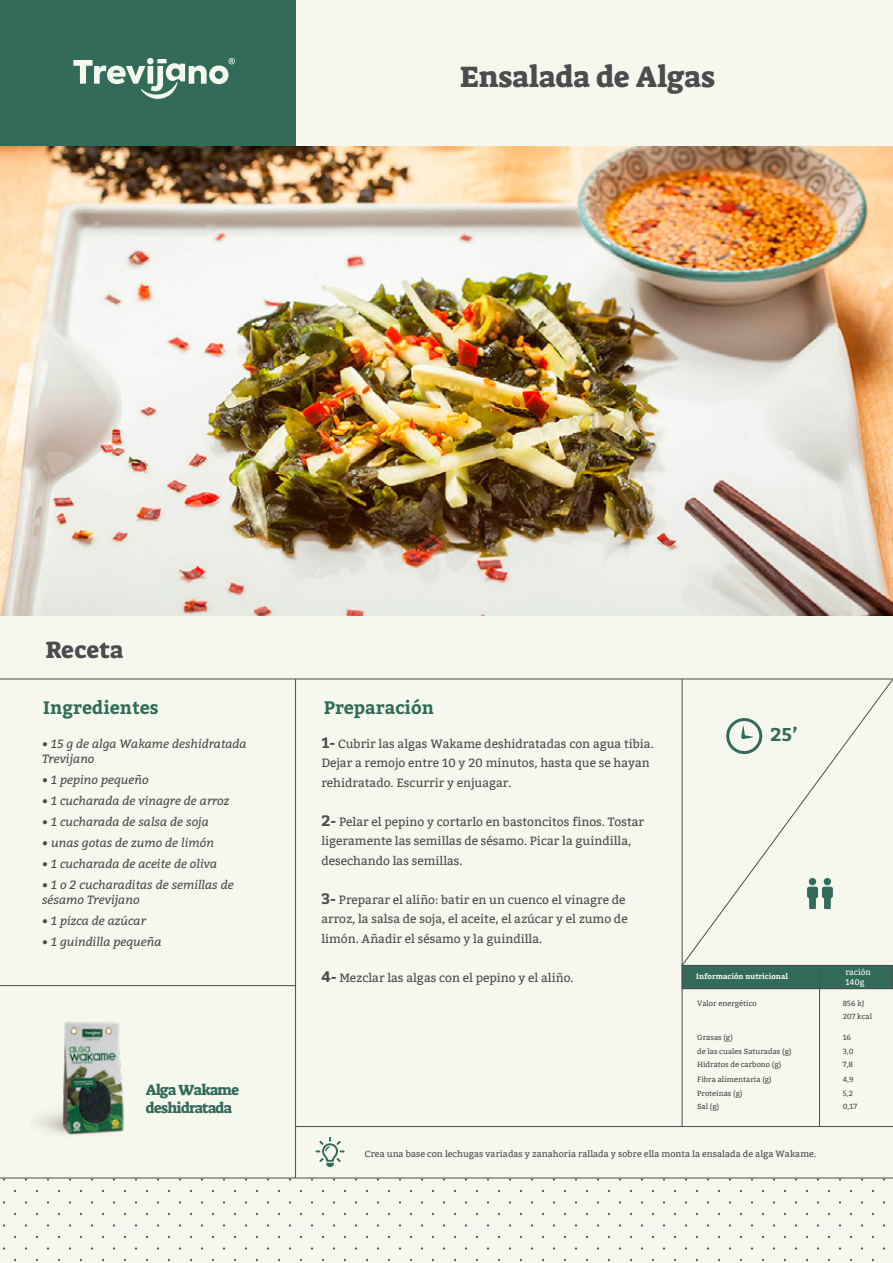
<style>
.page{position:relative;width:893px;height:1263px;background:#f6f8ee}
.page>*{position:absolute;margin:0;border:0;box-sizing:border-box;transform-origin:0 0}
.t1{font:30px "Suez One";color:#4b4c4d}
.t2{font:24px "Suez One";letter-spacing:.005em;color:#4b4c4d}
.t3{font:700 18.45px "Bitter";color:#326b5a}
.t4{font:700 18px "Bitter";color:#326b5a}
.t5{font:15px/18px "Suez One";letter-spacing:-.045em;color:#326b5a}
.t6{font:12px/19.5px "Bitter";color:#4b4c4d}
.t7{font:italic 12px/15px "Bitter";color:#4b4c4d}
.t8{font:9px "Bitter";color:#4b4c4d}
.t9{font:8.25px/9.9px "Bitter";color:#f6f8ee}
.t10{font:7.5px/13.5px "Bitter";color:#4b4c4d}
.t11{font:700 7.5px "Bitter";color:#f6f8ee}
.s1{font-weight:700;font-size:15px}
</style>
<div class="page">
<div style="left:0;top:0;width:296px;height:147px;background:#326b5a"></div>
<img style="left:0;top:147px;width:893px;height:468px">
<div style="left:682px;top:965px;width:211px;height:23px;background:#326b5a"></div>
<svg style="left:681px;top:678px;width:212px;height:288px"></svg>
<div style="left:682px;top:965px;width:211px;height:24px;border:1px solid #4b4c4d"></div>
<hr style="left:0;top:679px;width:893px;height:1px;background:#4b4c4d">
<hr style="left:0;top:1177px;width:893px;height:1px;background:#4b4c4d">
<hr style="left:296px;top:1126px;width:597px;height:1px;background:#4b4c4d">
<hr style="left:819px;top:965px;width:1px;height:162px;background:#4b4c4d">
<hr style="left:295px;top:679px;width:1px;height:499px;background:#4b4c4d">
<hr style="left:682px;top:679px;width:1px;height:448px;background:#4b4c4d">
<hr style="left:0;top:985px;width:296px;height:1px;background:#4b4c4d">
<svg style="left:73px;top:58px;width:162px;height:41px"></svg>
<img style="left:37px;top:1022px;width:87px;height:113px">
<div style="left:824px;top:878px;width:7px;height:7px;background:#326b5a;border-radius:50%"></div>
<svg style="left:807px;top:887px;width:26px;height:22px"></svg>
<div style="left:809px;top:878px;width:7px;height:7px;background:#326b5a;border-radius:50%"></div>
<svg style="left:315px;top:1137px;width:30px;height:30px"></svg>
<svg style="left:726px;top:718px;width:36px;height:36px"></svg>
<h1 class="t1" style="left:460px;top:57px;width:256px">Ensalada de Algas</h1>
<h2 class="t2" style="left:45px;top:635px;width:80px">Receta</h2>
<h3 class="t4" style="left:43px;top:697px;width:117px">Ingredientes</h3>
<h3 class="t4" style="left:324px;top:697px;width:112px">Preparación</h3>
<p class="t7" style="left:42px;top:736px;width:206px">• 15 g de alga Wakame deshidratada<br>Trevijano</p>
<p class="t7" style="left:42px;top:772px;width:108px">• 1 pepino pequeño</p>
<p class="t7" style="left:42px;top:793px;width:189px">• 1 cucharada de vinagre de arroz</p>
<p class="t7" style="left:42px;top:814px;width:168px">• 1 cucharada de salsa de soja</p>
<p class="t7" style="left:42px;top:835px;width:173px">• unas gotas de zumo de limón</p>
<p class="t7" style="left:42px;top:856px;width:177px">• 1 cucharada de aceite de oliva</p>
<p class="t7" style="left:42px;top:877px;width:193px">• 1 o 2 cucharaditas de semillas de sésamo Trevijano</p>
<p class="t7" style="left:42px;top:913px;width:105px">• 1 pizca de azúcar</p>
<p class="t7" style="left:42px;top:934px;width:121px">• 1 guindilla pequeña</p>
<p class="t6" style="left:321px;top:734px;width:334px"><span class="s1">1-</span> Cubrir las algas Wakame deshidratadas con agua tibia.<br>Dejar a remojo entre 10 y 20 minutos, hasta que se hayan rehidratado. Escurrir y enjuagar.</p>
<p class="t6" style="left:321px;top:812px;width:324px"><span class="s1">2-</span> Pelar el pepino y cortarlo en bastoncitos finos. Tostar ligeramente las semillas de sésamo. Picar la guindilla, desechando las semillas.</p>
<p class="t6" style="left:321px;top:890px;width:308px"><span class="s1">3-</span> Preparar el aliño: batir en un cuenco el vinagre de arroz, la salsa de soja, el aceite, el azúcar y el zumo de limón. Añadir el sésamo y la guindilla.</p>
<p class="t6" style="left:321px;top:968px;width:254px"><span class="s1">4-</span> Mezclar las algas con el pepino y el aliño.</p>
<p class="t5" style="left:146px;top:1081px;width:95px">Alga Wakame deshidratada</p>
<h3 class="t3" style="left:770px;top:724px;width:29px">25’</h3>
<p class="t11" style="left:696px;top:972px;width:93px">Información nutricional</p>
<p class="t10" style="left:697px;top:996px;width:61px">Valor energético</p>
<p class="t10" style="left:697px;top:1031px;width:96px">Grasas (g)<br>de las cuales Saturadas (g)<br>Hidratos de carbono (g)</p>
<p class="t10" style="left:697px;top:1073px;width:76px">Fibra alimentaria (g)<br>Proteínas (g)<br>Sal (g)</p>
<p class="t8" style="left:365px;top:1149px;width:453px">Crea una base con lechugas variadas y zanahoria rallada y sobre ella monta la ensalada de alga Wakame.</p>
<p class="t9" style="left:845px;top:967px;width:27px">ración<br>140g</p>
<p class="t10" style="left:843px;top:996px;width:31px">856 kJ<br>207 kcal</p>
<p class="t10" style="left:843px;top:1031px;width:12px">16<br>3,0<br>7,8</p>
<p class="t10" style="left:843px;top:1073px;width:16px">4,9<br>5,2<br>0,17</p>
</div>
